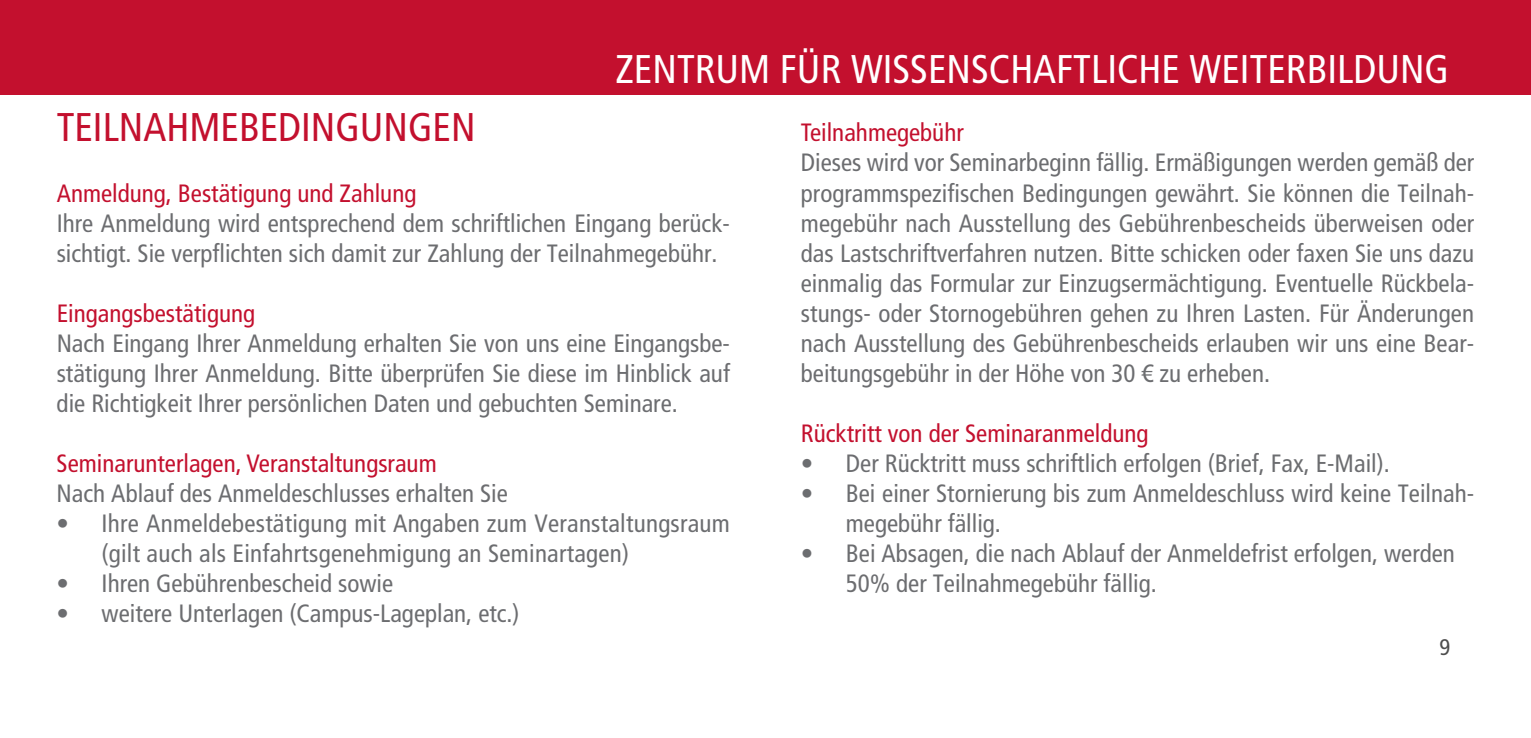
<style>
.page{position:relative;width:1531px;height:738px;background:#fff}
.page>*{position:absolute;margin:0;border:0;box-sizing:border-box;transform-origin:0 0}
.t1{font:condensed 40px "Frutiger LT";color:#fff}
.t2{font:condensed 40px "Frutiger LT";color:#c3102e}
.t3{font:condensed 25px/30px "Frutiger LT";color:#6c6d70}
.t4{font:condensed 25px "Frutiger LT";color:#c3102e}
.t5{font:condensed 22.5px "Frutiger LT";color:#4d4d4d}
</style>
<div class="page">
<div style="left:0;top:0;width:21px;height:94px;background:#c3102e"></div>
<div style="left:21px;top:0;width:1510px;height:94px;background:#c3102e"></div>
<h1 class="t1" style="left:615px;top:46px;width:835px">Zentrum für wissenschaftliche Weiterbildung</h1>
<h1 class="t2" style="left:57px;top:104px;width:420px">TeilnaHmebedingungen</h1>
<p class="t4" style="left:57px;top:178px;width:361px">Anmeldung, Bestätigung und Zahlung</p>
<p class="t3" style="left:57px;top:208px;width:675px">Ihre Anmeldung wird entsprechend dem schriftlichen Eingang berück&shy;sichtigt. Sie verpflichten sich damit zur Zahlung der Teilnahmegebühr.</p>
<p class="t4" style="left:57px;top:298px;width:200px">Eingangsbestätigung</p>
<p class="t3" style="left:57px;top:328px;width:675px;text-align:justify">Nach Eingang Ihrer Anmeldung erhalten Sie von uns eine Eingangsbe&shy;stätigung Ihrer Anmeldung. Bitte überprüfen Sie diese im Hinblick auf die Richtigkeit Ihrer persönlichen Daten und gebuchten Seminare.</p>
<p class="t4" style="left:57px;top:448px;width:382px">Seminarunterlagen, Veranstaltungsraum</p>
<p class="t3" style="left:57px;top:478px;width:453px">Nach Ablauf des Anmeldeschlusses erhalten Sie</p>
<p class="t3" style="left:102px;top:508px;width:630px;text-indent:-45px">• Ihre Anmeldebestätigung mit Angaben zum Veranstaltungsraum (gilt auch als Einfahrtsgenehmigung an Seminartagen)</p>
<p class="t3" style="left:57px;top:568px;width:338px">• Ihren Gebührenbescheid sowie</p>
<p class="t3" style="left:57px;top:598px;width:464px">• weitere Unterlagen (Campus-Lageplan, etc.)</p>
<p class="t4" style="left:801px;top:118px;width:164px">Teilnahmegebühr</p>
<p class="t3" style="left:801px;top:148px;width:675px;text-align:justify">Dieses wird vor Seminarbeginn fällig. Ermäßigungen werden gemäß der programmspezifischen Bedingungen gewährt. Sie können die Teilnah&shy;megebühr nach Ausstellung des Gebührenbescheids überweisen oder das Lastschriftverfahren nutzen. Bitte schicken oder faxen Sie uns dazu einmalig das Formular zur Einzugsermächtigung. Eventuelle Rückbela&shy;stungs- oder Stornogebühren gehen zu Ihren Lasten. Für Änderungen nach Ausstellung des Gebührenbescheids erlauben wir uns eine Bear&shy;beitungsgebühr in der Höhe von 30 € zu erheben.</p>
<p class="t4" style="left:801px;top:418px;width:349px">Rücktritt von der Seminaranmeldung</p>
<p class="t3" style="left:801px;top:448px;width:590px">• Der Rücktritt muss schriftlich erfolgen (Brief, Fax, E-Mail).</p>
<p class="t3" style="left:846px;top:478px;width:630px;text-indent:-45px">• Bei einer Stornierung bis zum Anmeldeschluss wird keine Teilnah&shy;megebühr fällig.</p>
<p class="t3" style="left:846px;top:538px;width:610px;text-indent:-45px">• Bei Absagen, die nach Ablauf der Anmeldefrist erfolgen, werden<br>50% der Teilnahmegebühr fällig.</p>
<p class="t5" style="left:1439px;top:633px;width:12px">9</p>
</div>
